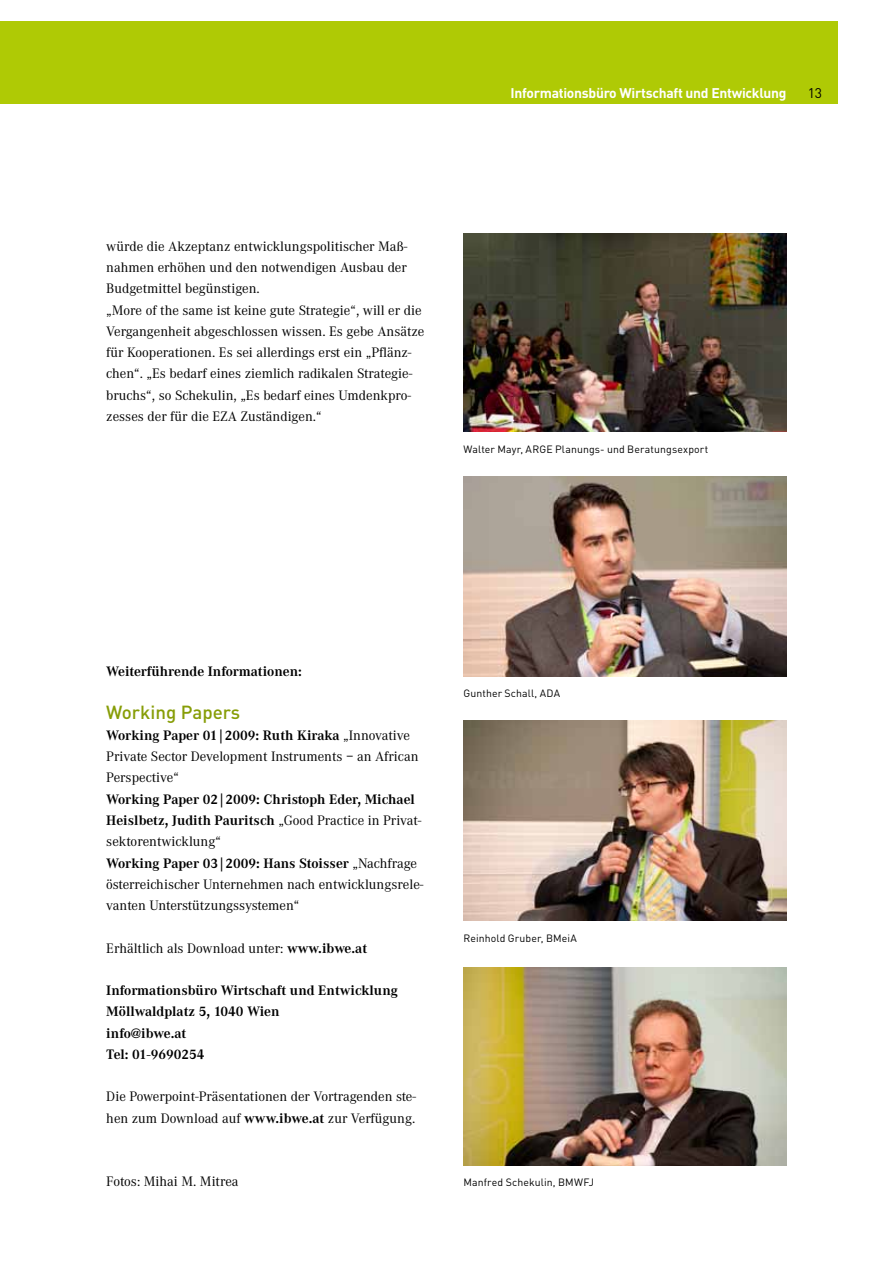
<style>
.page{position:relative;width:893px;height:1263px;background:#fff}
.page>*{position:absolute;margin:0;border:0;box-sizing:border-box;transform-origin:0 0}
.t1{font:500 18.75px "DIN";color:#879d07}
.t2{font:14.25px/21.3px "Corporate A";color:#000}
.t3{font:700 14.25px/21.3px "Corporate A";color:#000}
.t4{font:700 13.8px "DIN";letter-spacing:-.02em;color:#fff}
.t5{font:13.8px "DIN";color:#000}
.t6{font:10.5px "DIN";letter-spacing:.01em;color:#000}
.s1{font-weight:700}
</style>
<div class="page">
<div style="left:0;top:21px;width:838px;height:83px;background:#afca05"></div>
<img style="left:463px;top:721px;width:324px;height:200px">
<img style="left:463px;top:967px;width:324px;height:198px">
<img style="left:463px;top:476px;width:324px;height:200px">
<img style="left:463px;top:234px;width:324px;height:198px">
<p class="t4" style="left:511px;top:84px;width:278px">Informationsbüro Wirtschaft und Entwicklung</p>
<p class="t5" style="left:808px;top:84px;width:16px">13</p>
<p class="t2" style="left:106px;top:236px;width:319px">würde die Akzeptanz entwicklungspolitischer Maß&shy;nahmen erhöhen und den notwendigen Ausbau der Budgetmittel begünstigen.<br>„More of the same ist keine gute Strategie“, will er die Vergangenheit abgeschlossen wissen. Es gebe Ansätze für Kooperationen. Es sei allerdings erst ein „Pflänz&shy;chen“. „Es bedarf eines ziemlich radikalen Strategie&shy;bruchs“, so Schekulin, „Es bedarf eines Umdenkpro&shy;zesses der für die EZA Zuständigen.“</p>
<p class="t6" style="left:463px;top:442px;width:246px">Walter Mayr, ARGE Planungs- und Beratungsexport</p>
<p class="t3" style="left:106px;top:661px;width:197px">Weiterführende Informationen:</p>
<h1 class="t1" style="left:106px;top:700px;width:135px">Working Papers</h1>
<p class="t2" style="left:106px;top:725px;width:314px"><span class="s1">Working Paper 01|2009: Ruth Kiraka</span> „Innovative<br>Private Sector Development Instruments – an African<br>Perspective“</p>
<p class="t2" style="left:106px;top:789px;width:319px"><span class="s1">Working Paper 02|2009: Christoph Eder, Michael Heislbetz, Judith Pauritsch</span> „Good Practice in Privat&shy;sektorentwicklung“<br><span class="s1">Working Paper 03|2009: Hans Stoisser</span> „Nachfrage österreichischer Unternehmen nach entwicklungsrele&shy;vanten Unterstützungssystemen“</p>
<p class="t2" style="left:106px;top:937px;width:262px">Erhältlich als Download unter: <span class="s1">www.ibwe.at</span></p>
<p class="t3" style="left:106px;top:980px;width:293px">Informationsbüro Wirtschaft und Entwicklung<br>Möllwaldplatz 5, 1040 Wien<br>info@ibwe.at<br>Tel: 01-9690254</p>
<p class="t2" style="left:106px;top:1086px;width:311px">Die Powerpoint-Präsentationen der Vortragenden ste&shy;hen zum Download auf <span class="s1">www.ibwe.at</span> zur Verfügung.</p>
<p class="t2" style="left:106px;top:1171px;width:134px">Fotos: Mihai M. Mitrea</p>
<p class="t6" style="left:463px;top:687px;width:98px">Gunther Schall, ADA</p>
<p class="t6" style="left:463px;top:931px;width:115px">Reinhold Gruber, BMeiA</p>
<p class="t6" style="left:463px;top:1176px;width:132px">Manfred Schekulin, BMWFJ</p>
</div>
